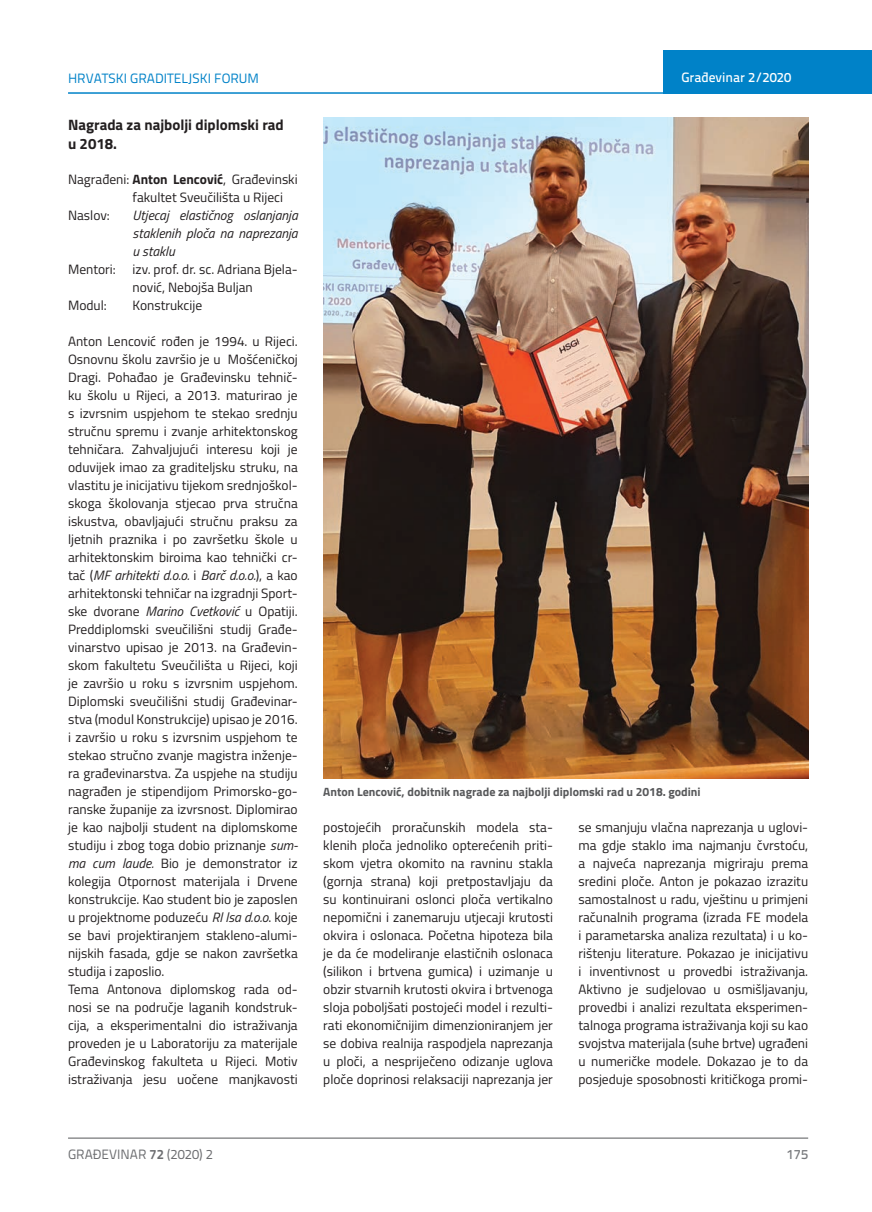
<style>
.page{position:relative;width:872px;height:1212px;background:#fff}
.page>*{position:absolute;margin:0;border:0;box-sizing:border-box;transform-origin:0 0}
.t1{font:700 15px/19.5px "Titillium";color:#231f20}
.t2{font:13.5px/18px "Titillium";color:#231f20;text-align:justify}
.t3{font:italic 13.5px/18px "Titillium";color:#231f20;text-align:justify}
.t4{font:13.5px "Titillium Text 22 L";color:#0082c8}
.t5{font:13.5px "Titillium Text 22 L";color:#6c6d70}
.t6{font:500 13.5px "Titillium Text 22 L";color:#fff}
.t7{font:500 13.5px "Titillium Text 22 L";color:#787a7d}
.t8{font:700 12px "Titillium";color:#57585a}
.s1{font-weight:700}
.s2{font-style:italic}
</style>
<div class="page">
<div style="left:663px;top:50px;width:209px;height:44px;background:#0082c8"></div>
<hr style="left:68px;top:92px;width:804px;height:2px;background:#0082c8">
<hr style="left:68px;top:1138px;width:740px;height:1px;background:#57585a">
<img style="left:323px;top:117px;width:485px;height:662px">
<p class="t4" style="left:68px;top:68px;width:192px">HRVATSKI GRADITELJSKI FORUM</p>
<p class="t6" style="left:681px;top:67px;width:111px">Građevinar 2/2020</p>
<p class="t1" style="left:68px;top:114px;width:217px">Nagrada za najbolji diplomski rad u 2018.</p>
<p class="t2" style="left:68px;top:169px;width:231px">Nagrađeni: <span class="s1">Anton Lencović</span>, Građevinski</p>
<p class="t2" style="left:133px;top:187px;width:152px">fakultet Sveučilišta u Rijeci</p>
<p class="t2" style="left:68px;top:205px;width:43px">Naslov:</p>
<p class="t3" style="left:133px;top:205px;width:167px">Utjecaj elastičnog oslanjanja staklenih ploča na naprezanja u staklu</p>
<p class="t2" style="left:68px;top:259px;width:231px">Mentori: izv. prof. dr. sc. Adriana Bjela-</p>
<p class="t2" style="left:133px;top:277px;width:122px">nović, Nebojša Buljan</p>
<p class="t2" style="left:68px;top:295px;width:40px">Modul:</p>
<p class="t2" style="left:133px;top:295px;width:71px">Konstrukcije</p>
<p class="t2" style="left:68px;top:331px;width:231px;text-align:left">Anton Lencović rođen je 1994. u Rijeci.<br>Osnovnu školu završio je u Mošćeničkoj Dragi. Pohađao je Građevinsku tehnič&shy;ku školu u Rijeci, a 2013. maturirao je s izvrsnim uspjehom te stekao srednju stručnu spremu i zvanje arhitektonskog tehničara. Zahvaljujući interesu koji je oduvijek imao za graditeljsku struku, na vlastitu je inicijativu tijekom srednjoškol&shy;skoga školovanja stjecao prva stručna iskustva, obavljajući stručnu praksu za ljetnih praznika i po završetku škole u arhitektonskim biroima kao tehnički cr&shy;tač (<span class="s2">MF arhitekti d.o.o.</span> i <span class="s2">Barč d.o.o.</span>), a kao arhitektonski tehničar na izgradnji Sport&shy;ske dvorane <span class="s2">Marino Cvetković</span> u Opatiji.<br>Preddiplomski sveučilišni studij Građe&shy;vinarstvo upisao je 2013. na Građevin&shy;skom fakultetu Sveučilišta u Rijeci, koji je završio u roku s izvrsnim uspjehom.<br>Diplomski sveučilišni studij Građevinar&shy;stva (modul Konstrukcije) upisao je 2016. i završio u roku s izvrsnim uspjehom te stekao stručno zvanje magistra inženje&shy;ra građevinarstva. Za uspjehe na studiju nagrađen je stipendijom Primorsko-go&shy;ranske županije za izvrsnost. Diplomirao je kao najbolji student na diplomskome studiju i zbog toga dobio priznanje <span class="s2">sum&shy;ma cum laude.</span> Bio je demonstrator iz kolegija Otpornost materijala i Drvene konstrukcije. Kao student bio je zaposlen u projektnome poduzeću <span class="s2">Rl lsa d.o.o</span>. koje se bavi projektiranjem stakleno-alumi&shy;nijskih fasada, gdje se nakon završetka studija i zaposlio.<br>Tema Antonova diplomskog rada od&shy;nosi se na područje laganih kondstruk&shy;cija, a eksperimentalni dio istraživanja proveden je u Laboratoriju za materijale Građevinskog fakulteta u Rijeci. Motiv istraživanja jesu uočene manjkavosti</p>
<p class="t8" style="left:323px;top:783px;width:379px">Anton Lencović, dobitnik nagrade za najbolji diplomski rad u 2018. godini</p>
<p class="t2" style="left:323px;top:818px;width:231px">postojećih proračunskih modela sta&shy;klenih ploča jednoliko opterećenih priti&shy;skom vjetra okomito na ravninu stakla (gornja strana) koji pretpostavljaju da su kontinuirani oslonci ploča vertikalno nepomični i zanemaruju utjecaji krutosti okvira i oslonaca. Početna hipoteza bila je da će modeliranje elastičnih oslonaca (silikon i brtvena gumica) i uzimanje u obzir stvarnih krutosti okvira i brtvenoga sloja poboljšati postojeći model i rezulti&shy;rati ekonomičnijim dimenzioniranjem jer se dobiva realnija raspodjela naprezanja u ploči, a nespriječeno odizanje uglova ploče doprinosi relaksaciji naprezanja jer</p>
<p class="t2" style="left:578px;top:817px;width:231px">se smanjuju vlačna naprezanja u uglovi&shy;ma gdje staklo ima najmanju čvrstoću, a najveća naprezanja migriraju prema sredini ploče. Anton je pokazao izrazitu samostalnost u radu, vještinu u primjeni računalnih programa (izrada FE modela i parametarska analiza rezultata) i u ko&shy;rištenju literature. Pokazao je inicijativu i inventivnost u provedbi istraživanja.<br>Aktivno je sudjelovao u osmišljavanju, provedbi i analizi rezultata eksperimen&shy;talnoga programa istraživanja koji su kao svojstva materijala (suhe brtve) ugrađeni u numeričke modele. Dokazao je to da posjeduje sposobnosti kritičkoga promi-</p>
<p class="t5" style="left:68px;top:1144px;width:146px">GRAĐEVINAR <span class="s1">72</span> (2020) 2</p>
<p class="t7" style="left:786px;top:1144px;width:23px">175</p>
</div>
